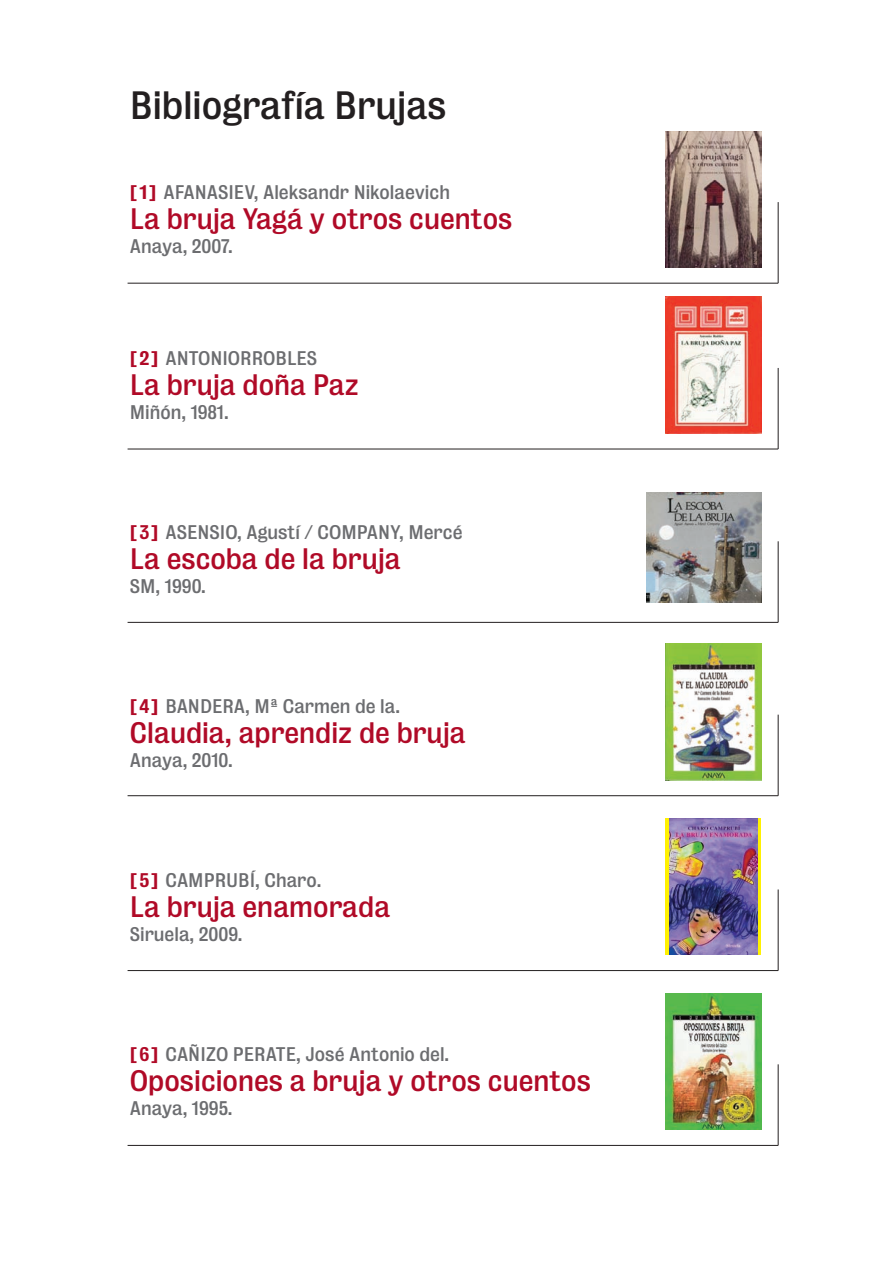
<style>
.page{position:relative;width:893px;height:1263px;background:#fff}
.page>*{position:absolute;margin:0;border:0;box-sizing:border-box;transform-origin:0 0}
.t1{font:36px "Bureau Grotesque Five Three";color:#231f20}
.t2{font:27px "Bureau Grotesque Five Three";color:#b00a27}
.t3{font:18px "Bureau Grotesque Five Three";color:#6c6d70}
.s1{font-family:"Bureau Grotesque Five Five";color:#b00a27}
</style>
<div class="page">
<hr style="left:128px;top:283px;width:650px;height:1px;background:#231f20">
<hr style="left:778px;top:202px;width:1px;height:81px;background:#231f20">
<img style="left:666px;top:131px;width:95px;height:137px">
<hr style="left:128px;top:449px;width:650px;height:1px;background:#231f20">
<hr style="left:778px;top:368px;width:1px;height:81px;background:#231f20">
<img style="left:666px;top:297px;width:95px;height:136px">
<hr style="left:128px;top:622px;width:650px;height:1px;background:#231f20">
<hr style="left:778px;top:541px;width:1px;height:81px;background:#231f20">
<img style="left:647px;top:492px;width:114px;height:111px">
<hr style="left:128px;top:795px;width:650px;height:1px;background:#231f20">
<hr style="left:778px;top:715px;width:1px;height:81px;background:#231f20">
<img style="left:666px;top:644px;width:95px;height:136px">
<hr style="left:128px;top:970px;width:650px;height:1px;background:#231f20">
<hr style="left:778px;top:889px;width:1px;height:81px;background:#231f20">
<div style="left:666px;top:818px;width:95px;height:137px;background:linear-gradient(to bottom,#fff101,#fff101)"></div>
<img style="left:670px;top:818px;width:87px;height:137px">
<hr style="left:128px;top:1145px;width:650px;height:1px;background:#231f20">
<hr style="left:778px;top:1064px;width:1px;height:81px;background:#231f20">
<img style="left:666px;top:993px;width:95px;height:137px">
<h1 class="t1" style="left:130px;top:85px;width:318px">Bibliografía Brujas</h1>
<p class="t3" style="left:130px;top:182px;width:322px"><span class="s1">[1]</span> AFANASIEV, Aleksandr Nikolaevich</p>
<h2 class="t2" style="left:130px;top:204px;width:384px">La bruja Yagá y otros cuentos</h2>
<p class="t3" style="left:130px;top:236px;width:105px">Anaya, 2007.</p>
<p class="t3" style="left:130px;top:348px;width:189px"><span class="s1">[2]</span> ANTONIORROBLES</p>
<h2 class="t2" style="left:130px;top:370px;width:231px">La bruja doña Paz</h2>
<p class="t3" style="left:130px;top:402px;width:100px">Miñón, 1981.</p>
<p class="t3" style="left:130px;top:522px;width:334px"><span class="s1">[3]</span> ASENSIO, Agustí / COMPANY, Mercé</p>
<h2 class="t2" style="left:130px;top:544px;width:272px">La escoba de la bruja</h2>
<p class="t3" style="left:130px;top:576px;width:78px">SM, 1990.</p>
<p class="t3" style="left:130px;top:696px;width:272px"><span class="s1">[4]</span> BANDERA, Mª Carmen de la.</p>
<h2 class="t2" style="left:130px;top:718px;width:337px">Claudia, aprendiz de bruja</h2>
<p class="t3" style="left:130px;top:750px;width:104px">Anaya, 2010.</p>
<p class="t3" style="left:130px;top:870px;width:193px"><span class="s1">[5]</span> CAMPRUBÍ, Charo.</p>
<h2 class="t2" style="left:130px;top:892px;width:262px">La bruja enamorada</h2>
<p class="t3" style="left:130px;top:924px;width:114px">Siruela, 2009.</p>
<p class="t3" style="left:130px;top:1044px;width:321px"><span class="s1">[6]</span> CAÑIZO PERATE, José Antonio del.</p>
<h2 class="t2" style="left:130px;top:1066px;width:463px">Oposiciones a bruja y otros cuentos</h2>
<p class="t3" style="left:130px;top:1098px;width:104px">Anaya, 1995.</p>
</div>
